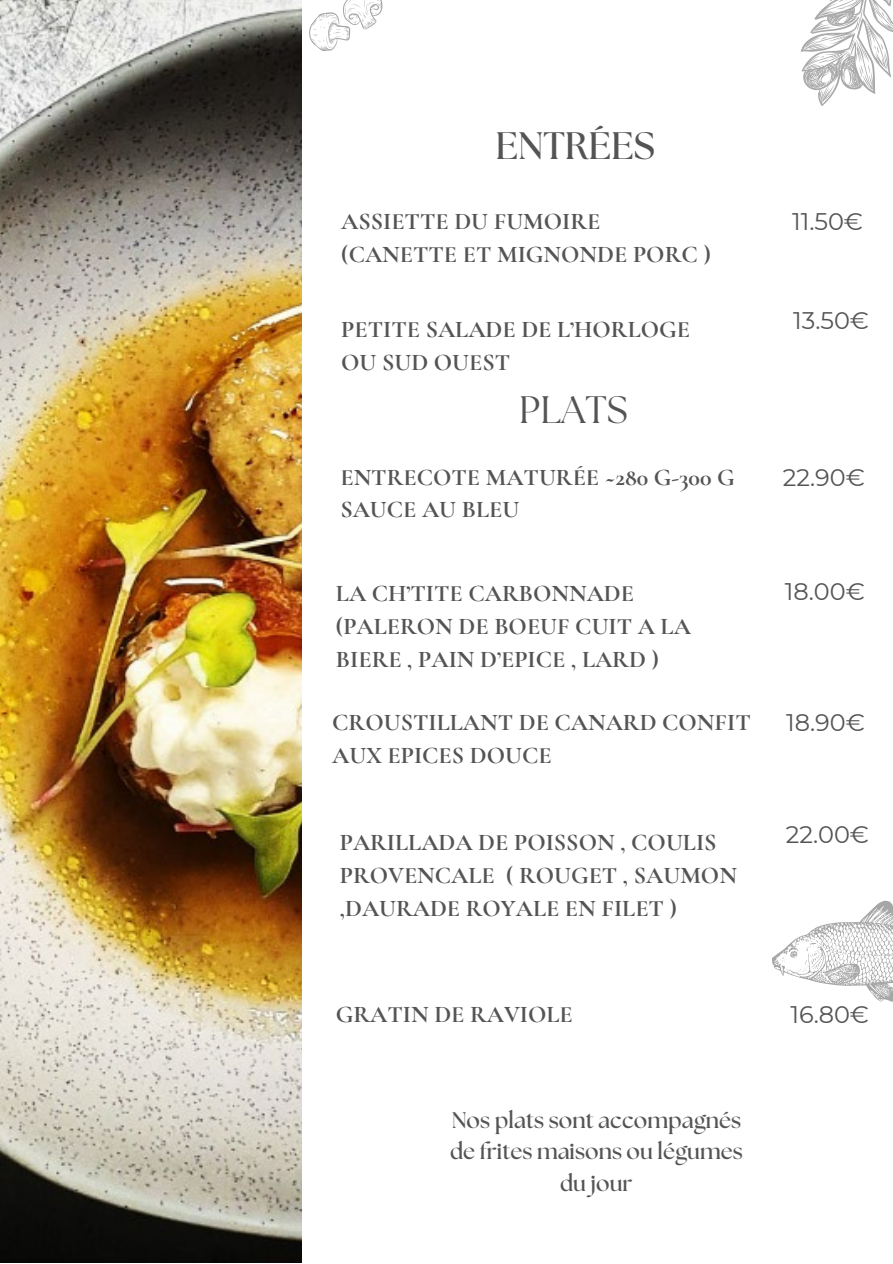
<style>
.page{position:relative;width:893px;height:1264px;background:#fff}
.page>*{position:absolute;margin:0;border:0;box-sizing:border-box;transform-origin:0 0}
.t1{font:700 38.25px "The Seasons";color:#545454}
.t2{font:38.25px "The Seasons";color:#545454}
.t3{font:700 24px/32.7px "Cormorant Garamond";color:#545454}
.t4{font:24px "Montserrat";color:#545454}
.t5{font:700 22.5px/31.5px "The Seasons";color:#545454;text-align:center}
</style>
<div class="page">
<img style="left:0;top:0;width:302px;height:1262px">
<svg style="left:800px;top:0;width:92px;height:106px"></svg>
<svg style="left:309px;top:0;width:73px;height:51px"></svg>
<svg style="left:772px;top:900px;width:120px;height:102px"></svg>
<h1 class="t1" style="left:495px;top:120px;width:161px">ENTRÉES</h1>
<p class="t3" style="left:341px;top:205px;width:371px">ASSIETTE DU FUMOIRE (CANETTE ET MIGNONDE PORC )</p>
<p class="t3" style="left:341px;top:313px;width:350px">PETITE SALADE DE L’HORLOGE<br>OU SUD OUEST</p>
<h1 class="t2" style="left:519px;top:385px;width:110px">PLATS</h1>
<p class="t3" style="left:340px;top:460px;width:396px">ENTRECOTE MATURÉE ~280 G-300 G<br>SAUCE AU BLEU</p>
<p class="t3" style="left:336px;top:577px;width:356px">LA CH’TITE CARBONNADE (PALERON DE BOEUF CUIT A LA<br>BIERE , PAIN D’EPICE , LARD )</p>
<p class="t4" style="left:792px;top:205px;width:73px">11.50€</p>
<p class="t4" style="left:793px;top:304px;width:77px">13.50€</p>
<p class="t4" style="left:782px;top:461px;width:84px">22.90€</p>
<p class="t4" style="left:784px;top:575px;width:82px">18.00€</p>
<p class="t3" style="left:332px;top:706px;width:420px">CROUSTILLANT DE CANARD CONFIT</p>
<p class="t4" style="left:786px;top:706px;width:80px">18.90€</p>
<p class="t3" style="left:332px;top:738px;width:221px">AUX EPICES DOUCE</p>
<p class="t3" style="left:340px;top:826px;width:398px">PARILLADA DE POISSON , COULIS<br>PROVENCALE ( ROUGET , SAUMON ,DAURADE ROYALE EN FILET )</p>
<p class="t3" style="left:336px;top:997px;width:238px">GRATIN DE RAVIOLE</p>
<p class="t5" style="left:450px;top:1103px;width:294px">Nos plats sont accompagnés de frites maisons ou légumes du jour</p>
<p class="t4" style="left:785px;top:817px;width:85px">22.00€</p>
<p class="t4" style="left:790px;top:998px;width:80px">16.80€</p>
</div>
